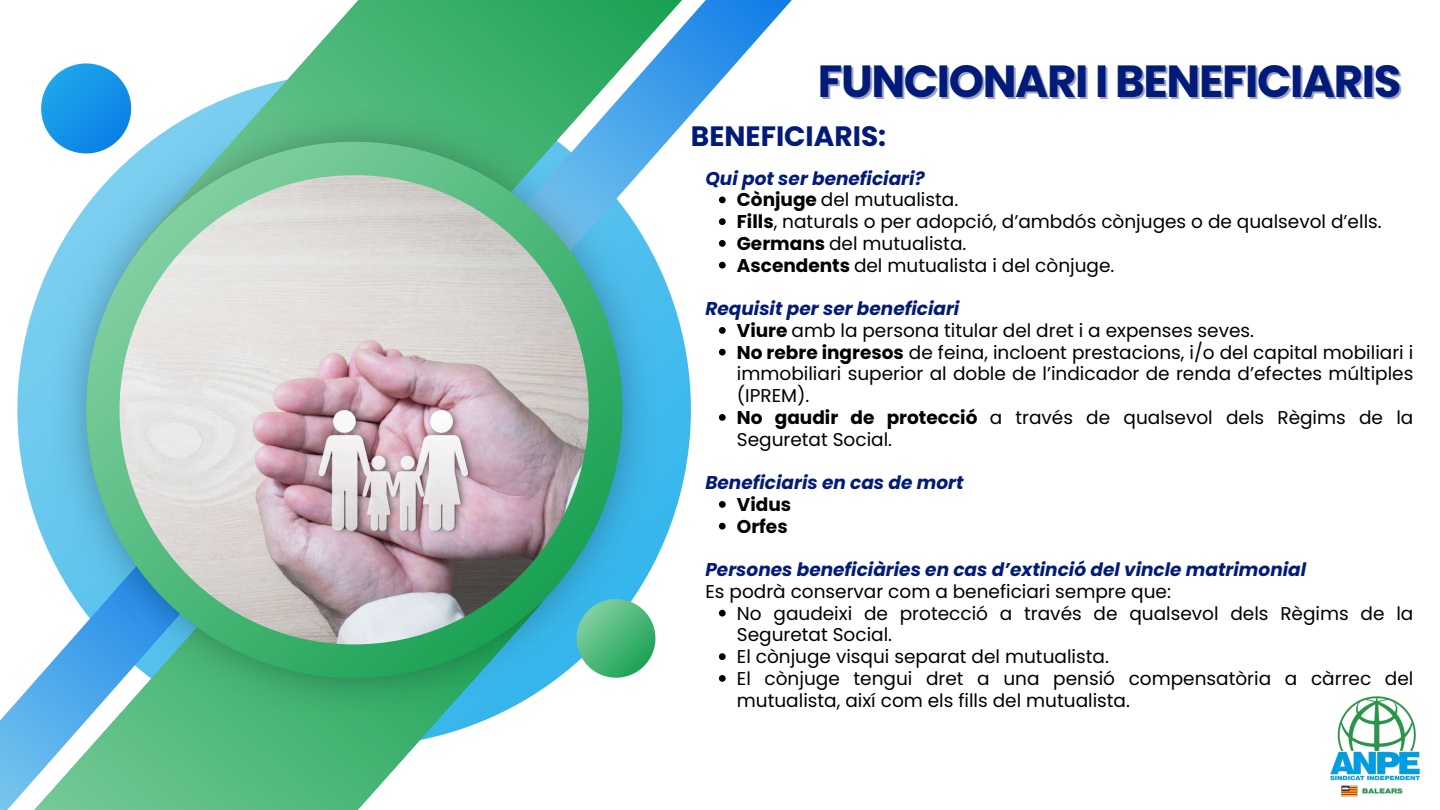
<style>
.page{position:relative;width:1440px;height:810px;background:#fff}
.page>*{position:absolute;margin:0;border:0;box-sizing:border-box;transform-origin:0 0}
.t1{font:700 45px "Poppins";letter-spacing:-.03em;color:#021b79}
.t2{font:700 28px "Poppins";color:#021b79}
.t3{font:18.5px/21.8px "Poppins";color:#000}
.t4{font:italic 700 18.5px "Poppins";color:#021b79}
.t5{font:700 18.5px/21.8px "Poppins";color:#000}
.s1{font-weight:700}
</style>
<div class="page">
<svg style="left:21px;top:259px;width:661px;height:300px"></svg>
<svg style="left:131px;top:0;width:592px;height:487px"></svg>
<svg style="left:17px;top:360px;width:488px;height:450px"></svg>
<svg style="left:477px;top:0;width:315px;height:302px"></svg>
<svg style="left:0;top:495px;width:247px;height:315px"></svg>
<img style="left:53px;top:108px;width:603px;height:603px">
<svg style="left:86px;top:142px;width:536px;height:536px;background:#51b6a5"></svg>
<svg style="left:41px;top:63px;width:90px;height:90px"></svg>
<svg style="left:577px;top:599px;width:78px;height:79px;background:#67c295"></svg>
<img style="left:1330px;top:696px;width:90px;height:101px">
<img style="left:120px;top:175px;width:469px;height:469px;border-radius:50%">
<svg style="left:719px;top:197px;width:7px;height:6px"></svg>
<svg style="left:719px;top:218px;width:7px;height:7px"></svg>
<svg style="left:719px;top:240px;width:7px;height:7px"></svg>
<svg style="left:719px;top:262px;width:7px;height:7px"></svg>
<svg style="left:719px;top:327px;width:7px;height:7px"></svg>
<svg style="left:719px;top:349px;width:7px;height:7px"></svg>
<svg style="left:719px;top:414px;width:7px;height:7px"></svg>
<svg style="left:719px;top:501px;width:7px;height:7px"></svg>
<svg style="left:719px;top:523px;width:7px;height:7px"></svg>
<svg style="left:719px;top:610px;width:7px;height:7px"></svg>
<svg style="left:719px;top:653px;width:7px;height:7px"></svg>
<svg style="left:719px;top:675px;width:7px;height:7px"></svg>
<h1 class="t1" style="left:818px;top:50px;width:585px">FUNCIONARI I BENEFICIARIS</h1>
<h2 class="t2" style="left:691px;top:116px;width:197px">BENEFICIARIS:</h2>
<p class="t4" style="left:705px;top:165px;width:221px">Qui pot ser beneficiari?</p>
<p class="t3" style="left:737px;top:189px;width:646px"><span class="s1">Cònjuge</span> del mutualista.<br><span class="s1">Fills</span>, naturals o per adopció, d’ambdós cònjuges o de qualsevol d’ells.<br><span class="s1">Germans</span> del mutualista.<br><span class="s1">Ascendents</span> del mutualista i del cònjuge.</p>
<p class="t4" style="left:705px;top:296px;width:255px">Requisit per ser beneficiari</p>
<p class="t3" style="left:737px;top:319px;width:678px"><span class="s1">Viure</span> amb la persona titular del dret i a expenses seves.<br><span class="s1">No rebre ingresos</span> de feina, incloent prestacions, i/o del capital mobiliari i immobiliari superior al doble de l’indicador de renda d’efectes múltiples (IPREM).<br><span class="s1">No gaudir de protecció</span> a través de qualsevol dels Règims de la Seguretat Social.</p>
<p class="t4" style="left:705px;top:470px;width:260px">Beneficiaris en cas de mort</p>
<p class="t5" style="left:737px;top:493px;width:56px">Vidus<br>Orfes</p>
<p class="t4" style="left:705px;top:557px;width:602px">Persones beneficiàries en cas d’extinció del vincle matrimonial</p>
<p class="t3" style="left:705px;top:580px;width:467px">Es podrà conservar com a beneficiari sempre que:</p>
<p class="t3" style="left:737px;top:602px;width:678px">No gaudeixi de protecció a través de qualsevol dels Règims de la Seguretat Social.<br>El cònjuge visqui separat del mutualista.<br>El cònjuge tengui dret a una pensió compensatòria a càrrec del mutualista, així com els fills del mutualista.</p>
</div>
